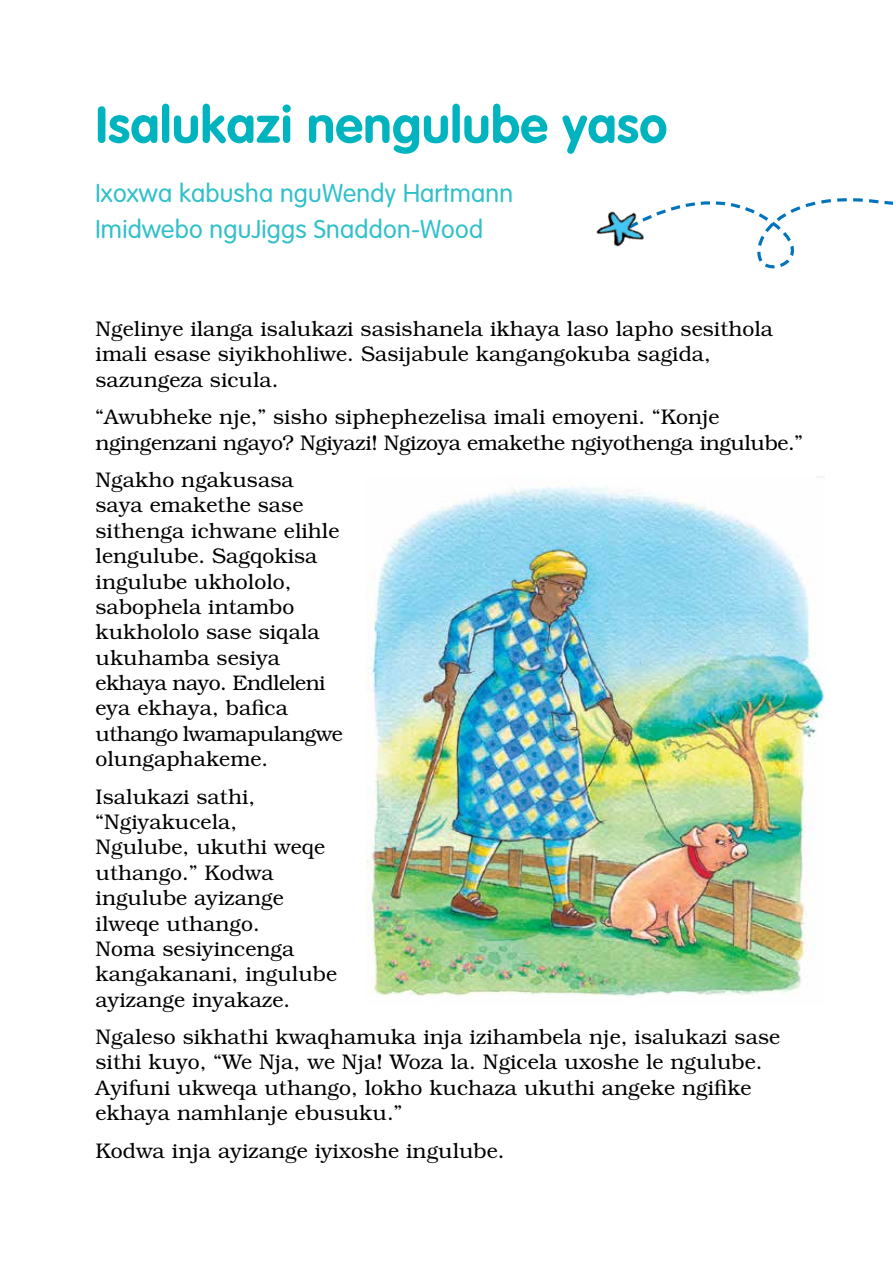
<style>
.page{position:relative;width:893px;height:1263px;background:#fff}
.page>*{position:absolute;margin:0;border:0;box-sizing:border-box;transform-origin:0 0}
.t1{font:700 50.7px "VAG Rounded Std";letter-spacing:.01em;color:#00b4bf}
.t2{font:300 25.35px/35.5px "VAG Rounded Std";letter-spacing:.01em;color:#30c0ca}
.t3{font:300 21.15px/25.3px "Bookman Std";letter-spacing:.005em;color:#000}
.t4{font:300 21.15px/25.3px "Bookman Std";letter-spacing:-.015em;color:#000}
</style>
<div class="page">
<svg style="left:656px;top:198px;width:237px;height:71px"></svg>
<img style="left:596px;top:211px;width:56px;height:36px">
<img style="left:367px;top:486px;width:457px;height:510px">
<h1 class="t1" style="left:96px;top:95px;width:573px">Isalukazi nengulube yaso</h1>
<p class="t2" style="left:96px;top:177px;width:419px">Ixoxwa kabusha nguWendy Hartmann<br>Imidwebo nguJiggs Snaddon-Wood</p>
<p class="t3" style="left:96px;top:316px;width:679px">Ngelinye ilanga isalukazi sasishanela ikhaya laso lapho sesithola imali esase siyikhohliwe. Sasijabule kangangokuba sagida, sazungeza sicula.</p>
<p class="t4" style="left:96px;top:405px;width:709px">“Awubheke nje,” sisho siphephezelisa imali emoyeni. “Konje ngingenzani ngayo? Ngiyazi! Ngizoya emakethe ngiyothenga ingulube.”</p>
<p class="t3" style="left:96px;top:467px;width:249px">Ngakho ngakusasa saya emakethe sase sithenga ichwane elihle lengulube. Sagqokisa ingulube ukhololo, sabophela intambo kukhololo sase siqala ukuhamba sesiya ekhaya nayo. Endleleni eya ekhaya, bafica uthango lwamapulangwe olungaphakeme.</p>
<p class="t3" style="left:96px;top:784px;width:243px">Isalukazi sathi, “Ngiyakucela,<br>Ngulube, ukuthi weqe uthango.” Kodwa ingulube ayizange ilweqe uthango.<br>Noma sesiyincenga kangakanani, ingulube ayizange inyakaze.</p>
<p class="t3" style="left:96px;top:1024px;width:686px">Ngaleso sikhathi kwaqhamuka inja izihambela nje, isalukazi sase sithi kuyo, “We Nja, we Nja! Woza la. Ngicela uxoshe le ngulube.<br>Ayifuni ukweqa uthango, lokho kuchaza ukuthi angeke ngifike ekhaya namhlanje ebusuku.”</p>
<p class="t3" style="left:96px;top:1138px;width:411px">Kodwa inja ayizange iyixoshe ingulube.</p>
</div>
